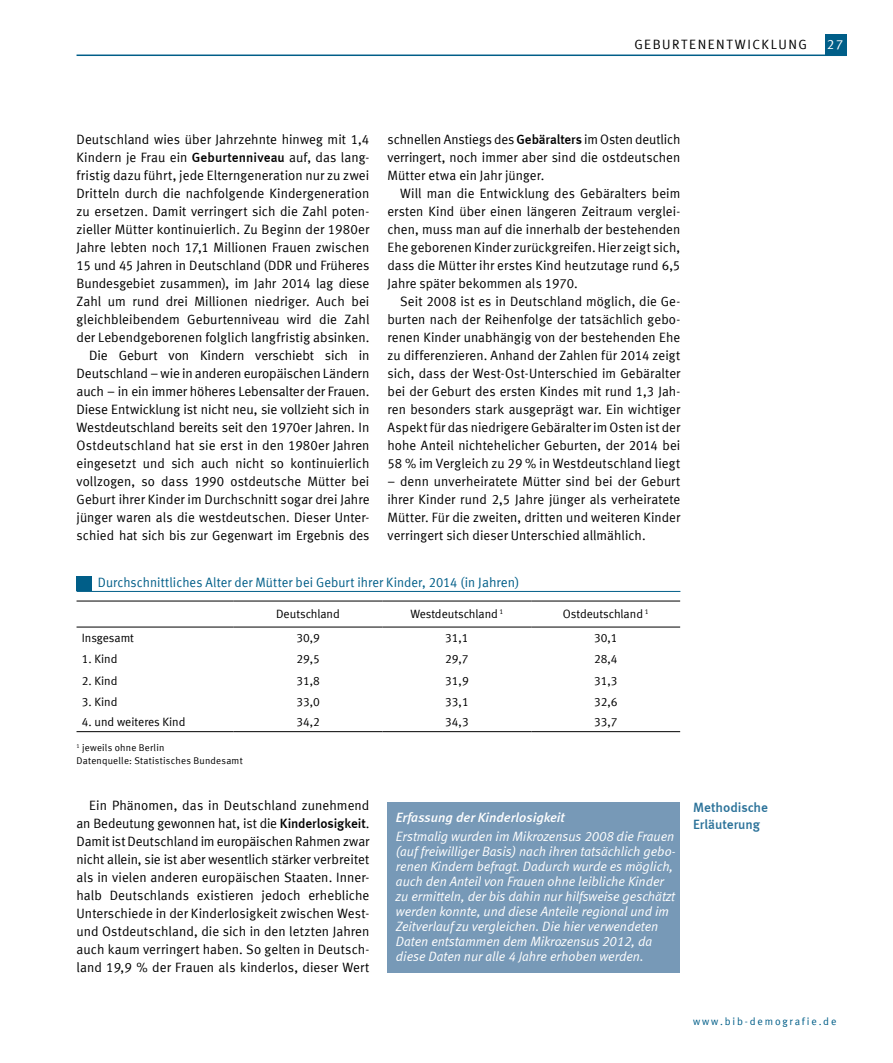
<style>
.page{position:relative;width:893px;height:1063px;background:#fff}
.page>*{position:absolute;margin:0;border:0;box-sizing:border-box;transform-origin:0 0}
.t1{font:13.5px/18px "Meta Normal LF";letter-spacing:.005em;color:#000;text-align:justify}
._06_Methodische_Erlä{font:italic 13.5px/15px "Meta Normal LF";color:#fff}
._41_Titel_Abb_Tab_re{font:13.5px "Meta Normal LF";letter-spacing:.005em;color:#005e88;scale:.96 1}
._06_Methodische_Erlä-2{font:italic 13.5px "Meta Medium LF";color:#fff}
.Headline_Erläuterung{font:13.5px "Meta Medium LF";color:#2b7299}
.t2{font:13.5px "Meta Normal LF";letter-spacing:.115em;color:#000}
.t3{font:13.5px "Meta Normal LF";color:#fff}
.t4{font:12px "Meta Normal LF";color:#000}
.t5{font:10.5px "Meta Normal LF";letter-spacing:.175em;color:#005e88}
._30_Quelle{font:9.75px/13.5px "Meta Normal LF";letter-spacing:.025em;color:#000}
.s1{font-family:"Meta Medium LF"}
</style>
<div class="page">
<div style="left:825px;top:34px;width:21px;height:21px;background:#005e88"></div>
<hr style="left:77px;top:55px;width:769px;height:1px;background:#005e88">
<div style="left:387px;top:802px;width:293px;height:171px;background:#7799b7"></div>
<hr style="left:77px;top:601px;width:157px;height:1px;background:#000">
<hr style="left:234px;top:601px;width:148px;height:1px;background:#000">
<hr style="left:382px;top:601px;width:149px;height:1px;background:#000">
<hr style="left:531px;top:601px;width:149px;height:1px;background:#000">
<hr style="left:77px;top:627px;width:157px;height:1px;background:#000">
<hr style="left:234px;top:627px;width:148px;height:1px;background:#000">
<hr style="left:382px;top:627px;width:149px;height:1px;background:#000">
<hr style="left:531px;top:627px;width:149px;height:1px;background:#000">
<hr style="left:77px;top:731px;width:157px;height:1px;background:#000">
<hr style="left:234px;top:731px;width:148px;height:1px;background:#000">
<hr style="left:382px;top:731px;width:149px;height:1px;background:#000">
<hr style="left:531px;top:731px;width:149px;height:1px;background:#000">
<div style="left:77px;top:577px;width:15px;height:14px;background:#005e88"></div>
<hr style="left:77px;top:591px;width:603px;height:1px;background:#005e88">
<p class="t2" style="left:634px;top:36px;width:174px">GEBURTENENTWICKLUNG</p>
<p class="t3" style="left:827px;top:36px;width:18px">27</p>
<p class="t1" style="left:77px;top:130px;width:294px">Deutschland wies über Jahrzehnte hinweg mit 1,4<br>Kindern je Frau ein <span class="s1">Geburtenniveau</span> auf, das lang&shy;fristig dazu führt, jede Elterngeneration nur zu zwei Dritteln durch die nachfolgende Kindergeneration zu ersetzen. Damit verringert sich die Zahl poten&shy;zieller Mütter kontinuierlich. Zu Beginn der 1980er Jahre lebten noch 17,1 Millionen Frauen zwischen 15 und 45 Jahren in Deutschland (DDR und Früheres Bundesgebiet zusammen), im Jahr 2014 lag diese Zahl um rund drei Millionen niedriger. Auch bei gleichbleibendem Geburtenniveau wird die Zahl der Lebendgeborenen folglich langfristig absinken.</p>
<p class="t1" style="left:77px;top:346px;width:294px;text-indent:13px">Die Geburt von Kindern verschiebt sich in Deutschland – wie in anderen europäischen Ländern auch – in ein immer höheres Lebensalter der Frauen.<br>Diese Entwicklung ist nicht neu, sie vollzieht sich in Westdeutschland bereits seit den 1970er Jahren. In Ostdeutschland hat sie erst in den 1980er Jahren eingesetzt und sich auch nicht so kontinuierlich vollzogen, so dass 1990 ostdeutsche Mütter bei Geburt ihrer Kinder im Durchschnitt sogar drei Jahre jünger waren als die westdeutschen. Dieser Unter&shy;schied hat sich bis zur Gegenwart im Ergebnis des</p>
<p class="t1" style="left:387px;top:130px;width:294px">schnellen Anstiegs des <span class="s1">Gebäralters</span> im Osten deutlich verringert, noch immer aber sind die ostdeutschen Mütter etwa ein Jahr jünger.</p>
<p class="t1" style="left:387px;top:184px;width:294px;text-indent:13px">Will man die Entwicklung des Gebäralters beim ersten Kind über einen längeren Zeitraum verglei&shy;chen, muss man auf die innerhalb der bestehenden Ehe geborenen Kinder zurückgreifen. Hier zeigt sich, dass die Mütter ihr erstes Kind heutzutage rund 6,5<br>Jahre später bekommen als 1970.</p>
<p class="t1" style="left:387px;top:292px;width:294px;text-indent:13px">Seit 2008 ist es in Deutschland möglich, die Ge&shy;burten nach der Reihenfolge der tatsächlich gebo&shy;renen Kinder unabhängig von der bestehenden Ehe zu differenzieren. Anhand der Zahlen für 2014 zeigt sich, dass der West-Ost-Unterschied im Gebäralter bei der Geburt des ersten Kindes mit rund 1,3 Jah&shy;ren besonders stark ausgeprägt war. Ein wichtiger Aspekt für das niedrigere Gebäralter im Osten ist der hohe Anteil nichtehelicher Geburten, der 2014 bei 58 % im Vergleich zu 29 % in Westdeutschland liegt</p>
<p class="t1" style="left:387px;top:472px;width:294px">– denn unverheiratete Mütter sind bei der Geburt ihrer Kinder rund 2,5 Jahre jünger als verheiratete Mütter. Für die zweiten, dritten und weiteren Kinder verringert sich dieser Unterschied allmählich.</p>
<p class="_41_Titel_Abb_Tab_re" style="left:98px;top:575px;width:441px">Durchschnittliches Alter der Mütter bei Geburt ihrer Kinder, 2014 (in Jahren)</p>
<p class="t4" style="left:276px;top:607px;width:65px">Deutschland</p>
<p class="t4" style="left:410px;top:607px;width:95px">Westdeutschland <sup>1</sup></p>
<p class="t4" style="left:563px;top:607px;width:87px">Ostdeutschland <sup>1</sup></p>
<p class="t4" style="left:82px;top:631px;width:54px">Insgesamt</p>
<p class="t4" style="left:296px;top:631px;width:25px">30,9</p>
<p class="t4" style="left:445px;top:631px;width:25px">31,1</p>
<p class="t4" style="left:594px;top:631px;width:25px">30,1</p>
<p class="t4" style="left:82px;top:652px;width:37px">1. Kind</p>
<p class="t4" style="left:296px;top:652px;width:25px">29,5</p>
<p class="t4" style="left:445px;top:652px;width:25px">29,7</p>
<p class="t4" style="left:594px;top:652px;width:25px">28,4</p>
<p class="t4" style="left:82px;top:674px;width:37px">2. Kind</p>
<p class="t4" style="left:296px;top:674px;width:25px">31,8</p>
<p class="t4" style="left:445px;top:674px;width:25px">31,9</p>
<p class="t4" style="left:594px;top:674px;width:25px">31,3</p>
<p class="t4" style="left:82px;top:695px;width:37px">3. Kind</p>
<p class="t4" style="left:296px;top:695px;width:25px">33,0</p>
<p class="t4" style="left:445px;top:695px;width:25px">33,1</p>
<p class="t4" style="left:594px;top:695px;width:25px">32,6</p>
<p class="t4" style="left:82px;top:715px;width:105px">4. und weiteres Kind</p>
<p class="t4" style="left:296px;top:715px;width:25px">34,2</p>
<p class="t4" style="left:445px;top:715px;width:25px">34,3</p>
<p class="t4" style="left:594px;top:715px;width:25px">33,7</p>
<p class="_30_Quelle" style="left:77px;top:741px;width:168px"><sup>1</sup> jeweils ohne Berlin<br>Datenquelle: Statistisches Bundesamt</p>
<p class="t1" style="left:77px;top:796px;width:294px;text-indent:13px">Ein Phänomen, das in Deutschland zunehmend an Bedeutung gewonnen hat, ist die <span class="s1">Kinderlosigkeit</span>.<br>Damit ist Deutschland im europäischen Rahmen zwar nicht allein, sie ist aber wesentlich stärker verbreitet als in vielen anderen europäischen Staaten. Inner&shy;halb Deutschlands existieren jedoch erhebliche Unterschiede in der Kinderlosigkeit zwischen West&shy;und Ostdeutschland, die sich in den letzten Jahren auch kaum verringert haben. So gelten in Deutsch&shy;land 19,9 % der Frauen als kinderlos, dieser Wert</p>
<p class="_06_Methodische_Erlä-2" style="left:396px;top:809px;width:170px">Erfassung der Kinderlosigkeit</p>
<p class="_06_Methodische_Erlä" style="left:396px;top:829px;width:281px">Erstmalig wurden im Mikrozensus 2008 die Frauen (auf freiwilliger Basis) nach ihren tatsächlich gebo&shy;renen Kindern befragt. Dadurch wurde es möglich, auch den Anteil von Frauen ohne leibliche Kinder zu ermitteln, der bis dahin nur hilfsweise geschätzt werden konnte, und diese Anteile regional und im Zeitverlauf zu vergleichen. Die hier verwendeten Daten entstammen dem Mikrozensus 2012, da diese Daten nur alle 4 Jahre erhoben werden.</p>
<p class="Headline_Erläuterung" style="left:693px;top:799px;width:76px">Methodische</p>
<p class="Headline_Erläuterung" style="left:693px;top:817px;width:68px">Erläuterung</p>
<p class="t5" style="left:693px;top:1015px;width:145px">www.bib-demografie.de</p>
</div>
